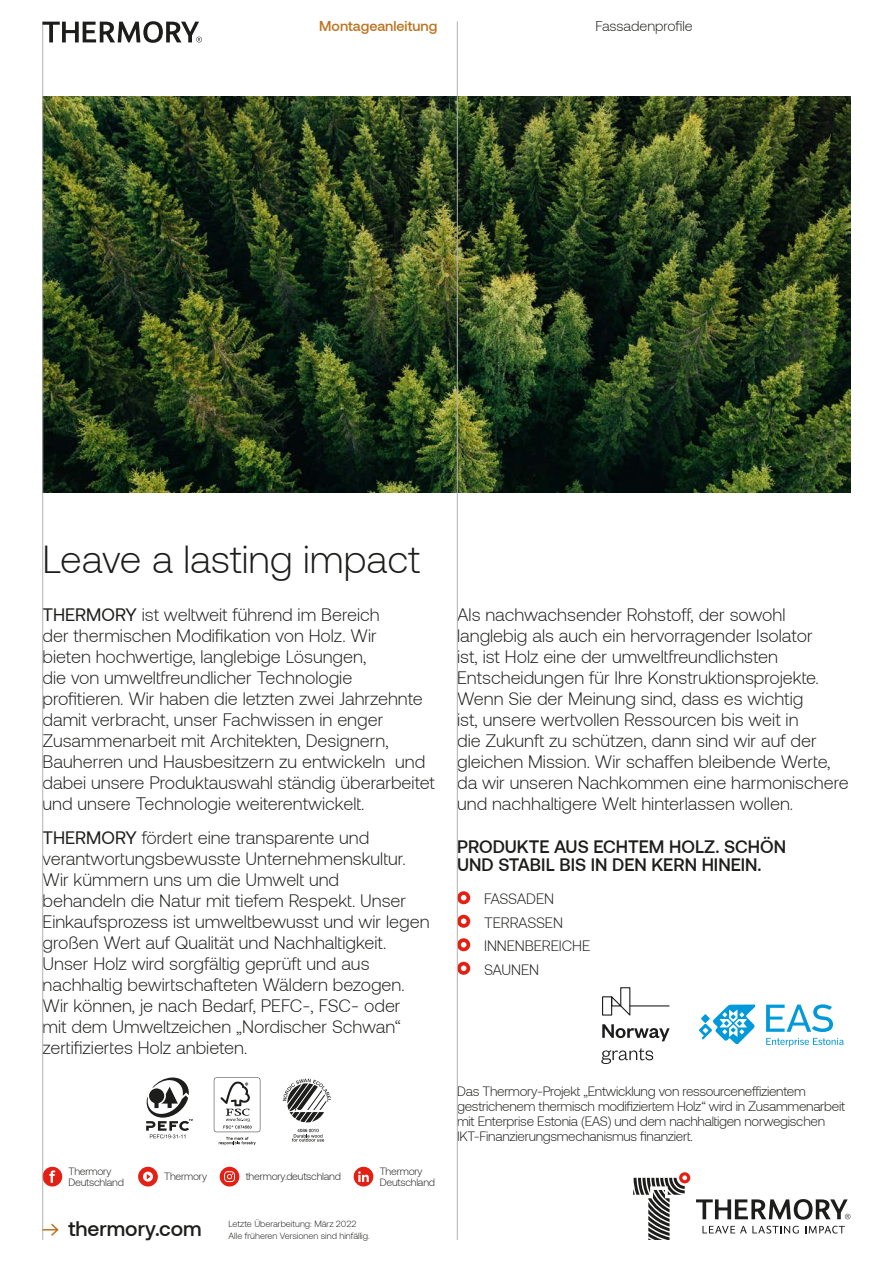
<style>
.page{position:relative;width:893px;height:1263px;background:#fff}
.page>*{position:absolute;margin:0;border:0;box-sizing:border-box;transform-origin:0 0}
.t1{font:300 39px "Aeonik";color:#1d1d1b}
.t2{font:500 21px "Aeonik";color:#1d1d1b}
.t3{font:300 18px/21px "Aeonik";color:#1d1d1b}
.t4{font:500 18px/18px "Aeonik";color:#1d1d1b}
.t5{font:300 15px/23.5px "Aeonik";letter-spacing:-.005em;color:#1d1d1b}
.t6{font:500 14.25px "Aeonik";color:#bc731e}
.t7{font:300 14.25px "Aeonik";color:#1d1d1b}
.t8{font:300 13.5px/15px "Aeonik";letter-spacing:-.02em;color:#1d1d1b}
.t9{font:300 10.5px/10.5px "Aeonik";letter-spacing:-.02em;color:#1d1d1b}
.t10{font:300 9px/12px "Aeonik";color:#1d1d1b}
.s1{font-weight:400}
</style>
<div class="page">
<img style="left:43px;top:96px;width:807px;height:396px">
<svg style="left:146px;top:1077px;width:47px;height:61px"></svg>
<svg style="left:292px;top:1129px;width:32px;height:12px"></svg>
<svg style="left:283px;top:1079px;width:48px;height:43px"></svg>
<svg style="left:214px;top:1077px;width:46px;height:68px"></svg>
<svg style="left:458px;top:891px;width:12px;height:13px"></svg>
<svg style="left:458px;top:915px;width:12px;height:13px"></svg>
<svg style="left:458px;top:938px;width:12px;height:13px"></svg>
<svg style="left:458px;top:962px;width:12px;height:13px"></svg>
<svg style="left:699px;top:1004px;width:57px;height:41px"></svg>
<svg style="left:766px;top:1004px;width:67px;height:28px"></svg>
<svg style="left:766px;top:1038px;width:77px;height:9px"></svg>
<div style="left:602px;top:996px;width:10px;height:19px;border:1px solid #1d1e1c"></div>
<svg style="left:611px;top:987px;width:20px;height:29px"></svg>
<hr style="left:630px;top:1005px;width:39px;height:1px;background:#1d1e1c">
<svg style="left:602px;top:1024px;width:68px;height:17px"></svg>
<svg style="left:601px;top:1048px;width:52px;height:16px"></svg>
<svg style="left:43px;top:1167px;width:19px;height:19px"></svg>
<svg style="left:138px;top:1167px;width:20px;height:19px"></svg>
<svg style="left:220px;top:1167px;width:19px;height:19px"></svg>
<svg style="left:354px;top:1167px;width:19px;height:19px"></svg>
<hr style="left:42px;top:22px;width:1px;height:1218px;background:#b3b2b2">
<hr style="left:457px;top:21px;width:1px;height:1219px;background:#b3b2b2">
<svg style="left:43px;top:21px;width:159px;height:22px"></svg>
<svg style="left:633px;top:1172px;width:57px;height:68px"></svg>
<svg style="left:696px;top:1199px;width:154px;height:21px"></svg>
<svg style="left:702px;top:1226px;width:97px;height:7px"></svg>
<svg style="left:805px;top:1226px;width:40px;height:7px"></svg>
<svg style="left:43px;top:1222px;width:16px;height:15px"></svg>
<p class="t6" style="left:319px;top:18px;width:119px">Montageanleitung</p>
<p class="t7" style="left:595px;top:18px;width:99px">Fassadenprofile</p>
<h1 class="t1" style="left:43px;top:538px;width:379px">Leave a lasting impact</h1>
<p class="t3" style="left:43px;top:604px;width:394px"><span class="s1">THERMORY</span> ist weltweit führend im Bereich<br>der thermischen Modifikation von Holz. Wir<br>bieten hochwertige, langlebige Lösungen,<br>die von umweltfreundlicher Technologie profitieren. Wir haben die letzten zwei Jahrzehnte damit verbracht, unser Fachwissen in enger Zusammenarbeit mit Architekten, Designern, Bauherren und Hausbesitzern zu entwickeln und dabei unsere Produktauswahl ständig überarbeitet und unsere Technologie weiterentwickelt.</p>
<p class="t3" style="left:43px;top:827px;width:388px"><span class="s1">THERMORY</span> fördert eine transparente und verantwortungsbewusste Unternehmenskultur.<br>Wir kümmern uns um die Umwelt und<br>behandeln die Natur mit tiefem Respekt. Unser Einkaufsprozess ist umweltbewusst und wir legen großen Wert auf Qualität und Nachhaltigkeit.<br>Unser Holz wird sorgfältig geprüft und aus nachhaltig bewirtschafteten Wäldern bezogen.<br>Wir können, je nach Bedarf, PEFC-, FSC- oder<br>mit dem Umweltzeichen „Nordischer Schwan“ zertifiziertes Holz anbieten.</p>
<p class="t9" style="left:68px;top:1166px;width:57px">Thermory<br>Deutschland</p>
<p class="t9" style="left:164px;top:1171px;width:44px">Thermory</p>
<p class="t9" style="left:246px;top:1171px;width:97px">thermory.deutschland</p>
<p class="t9" style="left:380px;top:1166px;width:57px">Thermory<br>Deutschland</p>
<p class="t2" style="left:68px;top:1217px;width:135px">thermory.com</p>
<p class="t10" style="left:229px;top:1217px;width:143px">Letzte Überarbeitung: März 2022<br>Alle früheren Versionen sind hinfällig.</p>
<p class="t3" style="left:457px;top:604px;width:393px">Als nachwachsender Rohstoff, der sowohl langlebig als auch ein hervorragender Isolator<br>ist, ist Holz eine der umweltfreundlichsten Entscheidungen für Ihre Konstruktionsprojekte.<br>Wenn Sie der Meinung sind, dass es wichtig<br>ist, unsere wertvollen Ressourcen bis weit in<br>die Zukunft zu schützen, dann sind wir auf der gleichen Mission. Wir schaffen bleibende Werte, da wir unseren Nachkommen eine harmonischere und nachhaltigere Welt hinterlassen wollen.</p>
<p class="t4" style="left:457px;top:838px;width:330px">PRODUKTE AUS ECHTEM HOLZ. SCHÖN<br>UND STABIL BIS IN DEN KERN HINEIN.</p>
<p class="t5" style="left:484px;top:887px;width:108px">FASSADEN<br>TERRASSEN<br>INNENBEREICHE<br>SAUNEN</p>
<p class="t8" style="left:457px;top:1083px;width:390px">Das Thermory-Projekt „Entwicklung von ressourceneffizientem gestrichenem thermisch modifiziertem Holz“ wird in Zusammenarbeit mit Enterprise Estonia (EAS) und dem nachhaltigen norwegischen IKT-Finanzierungsmechanismus finanziert.</p>
</div>
